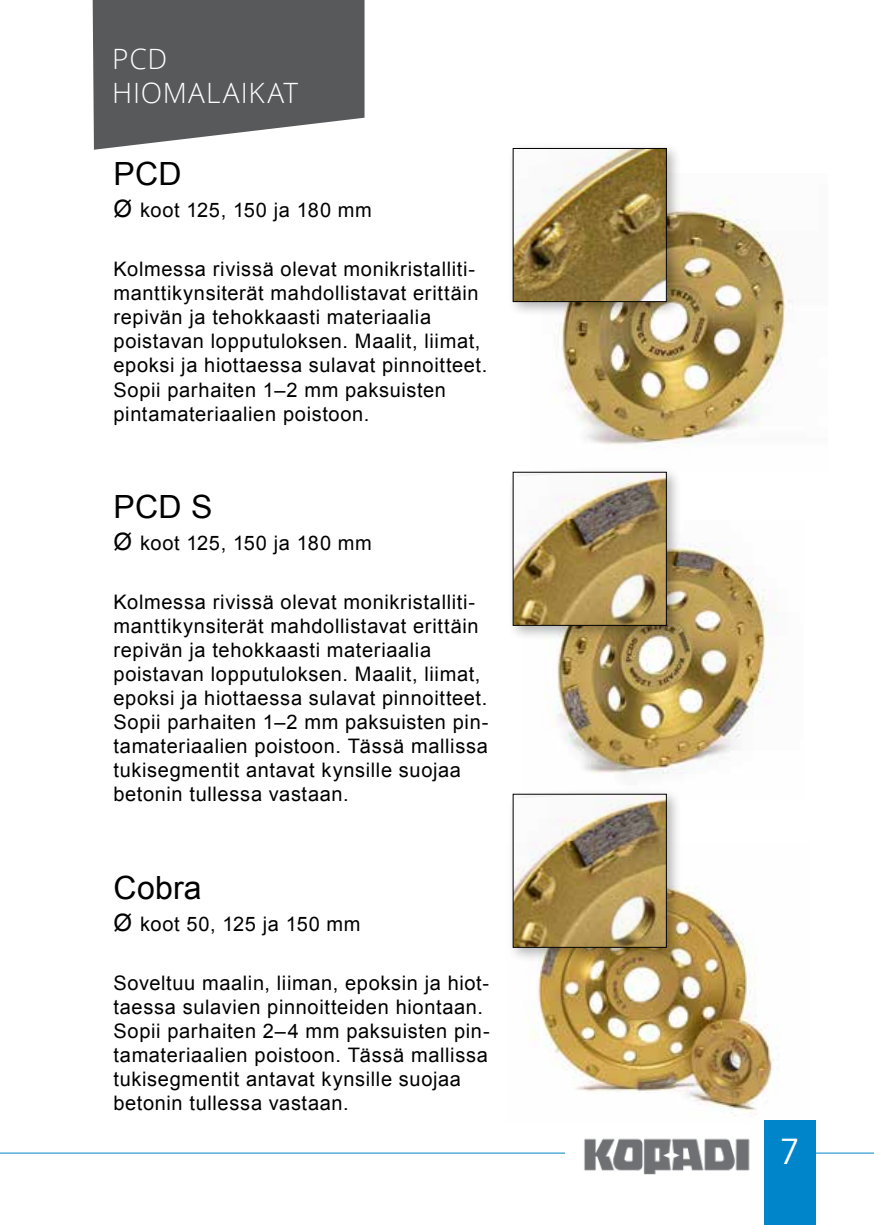
<style>
.page{position:relative;width:874px;height:1225px;background:#fff}
.page>*{position:absolute;margin:0;border:0;box-sizing:border-box;transform-origin:0 0}
.t1{font:36px "Avenir";color:#fff}
.t2{font:32px "Arial";letter-spacing:.005em;color:#000}
.t3{font:300 28px/33.6px "Open Sans";letter-spacing:.025em;color:#fff}
.t4{font:20px/24px "Arial";letter-spacing:.03em;color:#000}
.s1{font-size:24px}
</style>
<div class="page">
<svg style="left:0;top:1152px;width:873px;height:73px"></svg>
<div style="left:564px;top:1138px;width:199px;height:87px;background:#fff"></div>
<img style="left:584px;top:1138px;width:166px;height:37px">
<img style="left:553px;top:198px;width:238px;height:251px">
<div style="left:506px;top:142px;width:176px;height:176px;background:#000;opacity:.3"></div>
<img style="left:514px;top:150px;width:150px;height:150px">
<div style="left:512px;top:148px;width:154px;height:154px;border:1px solid #000"></div>
<img style="left:545px;top:543px;width:232px;height:233px">
<div style="left:506px;top:466px;width:176px;height:175px;background:#000;opacity:.3"></div>
<img style="left:514px;top:474px;width:150px;height:149px">
<svg style="left:93px;top:0;width:271px;height:150px;background:#6a6b6c"></svg>
<img style="left:530px;top:886px;width:248px;height:230px">
<div style="left:506px;top:788px;width:176px;height:175px;background:#000;opacity:.3"></div>
<img style="left:514px;top:796px;width:150px;height:149px">
<div style="left:764px;top:1120px;width:51px;height:105px;background:#0085ca"></div>
<h3 class="t3" style="left:112px;top:41px;width:187px">PCD<br>HIOMALAIKAT</h3>
<h2 class="t2" style="left:113px;top:153px;width:69px">PCD</h2>
<p class="t4" style="left:113px;top:198px;width:260px"><span class="s1">Ø</span> koot 125, 150 ja 180 mm</p>
<p class="t4" style="left:113px;top:258px;width:375px">Kolmessa rivissä olevat monikristalliti&shy;manttikynsiterät mahdollistavat erittäin repivän ja tehokkaasti materiaalia poistavan lopputuloksen. Maalit, liimat, epoksi ja hiottaessa sulavat pinnoitteet.<br>Sopii parhaiten 1–2 mm paksuisten pintamateriaalien poistoon.</p>
<h2 class="t2" style="left:113px;top:486px;width:100px">PCD S</h2>
<p class="t4" style="left:113px;top:531px;width:260px"><span class="s1">Ø</span> koot 125, 150 ja 180 mm</p>
<p class="t4" style="left:113px;top:590px;width:376px">Kolmessa rivissä olevat monikristalliti&shy;manttikynsiterät mahdollistavat erittäin repivän ja tehokkaasti materiaalia poistavan lopputuloksen. Maalit, liimat, epoksi ja hiottaessa sulavat pinnoitteet.<br>Sopii parhaiten 1–2 mm paksuisten pin&shy;tamateriaalien poistoon. Tässä mallissa tukisegmentit antavat kynsille suojaa betonin tullessa vastaan.</p>
<h2 class="t2" style="left:113px;top:867px;width:90px">Cobra</h2>
<p class="t4" style="left:113px;top:912px;width:248px"><span class="s1">Ø</span> koot 50, 125 ja 150 mm</p>
<p class="t4" style="left:113px;top:971px;width:377px">Soveltuu maalin, liiman, epoksin ja hiot&shy;taessa sulavien pinnoitteiden hiontaan.<br>Sopii parhaiten 2–4 mm paksuisten pin&shy;tamateriaalien poistoon. Tässä mallissa tukisegmentit antavat kynsille suojaa betonin tullessa vastaan.</p>
<h1 class="t1" style="left:779px;top:1129px;width:22px">7</h1>
</div>
